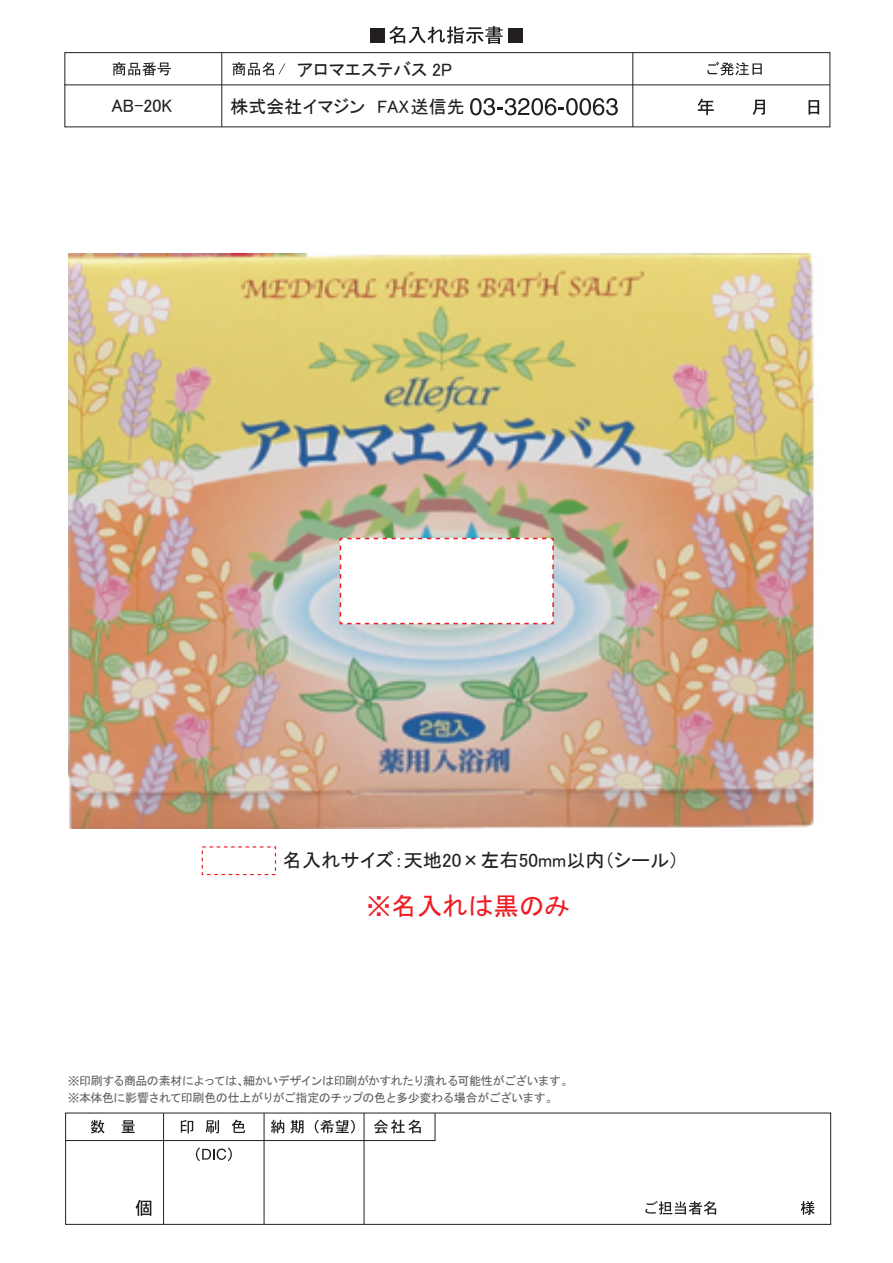
<style>
.page{position:relative;width:893px;height:1263px;background:#fff}
.page>*{position:absolute;margin:0;border:0;box-sizing:border-box;transform-origin:0 0}
.t1{font:25.5px "MS P Gothic";color:#ee1d23}
.t2{font:19.2px "MS P Gothic";color:#231f20}
.t3{font:18px "MS P Gothic";color:#231f20}
.t4{font:12px/17px "MS Gothic";letter-spacing:-.045em;color:#616164}
</style>
<div class="page">
<div style="left:65px;top:1113px;width:766px;height:112px;border:1px solid #231f20"></div>
<hr style="left:264px;top:1113px;width:1px;height:111px;background:#231f20">
<hr style="left:163px;top:1113px;width:1px;height:111px;background:#231f20">
<hr style="left:364px;top:1113px;width:1px;height:111px;background:#231f20">
<svg style="left:65px;top:1112px;width:371px;height:29px"></svg>
<svg style="left:196px;top:1147px;width:36px;height:14px"></svg>
<svg style="left:136px;top:1200px;width:15px;height:16px"></svg>
<svg style="left:645px;top:1201px;width:71px;height:14px"></svg>
<svg style="left:801px;top:1201px;width:14px;height:14px"></svg>
<div style="left:64px;top:52px;width:766px;height:75px;border:1px solid #231f20"></div>
<svg style="left:698px;top:99px;width:16px;height:16px"></svg>
<svg style="left:753px;top:100px;width:12px;height:15px"></svg>
<svg style="left:808px;top:100px;width:11px;height:15px"></svg>
<hr style="left:221px;top:53px;width:1px;height:74px;background:#231f20">
<div style="left:370px;top:28px;width:15px;height:14px;background:#231f20"></div>
<svg style="left:389px;top:26px;width:114px;height:18px"></svg>
<div style="left:508px;top:28px;width:15px;height:14px;background:#231f20"></div>
<svg style="left:470px;top:98px;width:148px;height:17px"></svg>
<hr style="left:632px;top:53px;width:1px;height:74px;background:#231f20">
<hr style="left:64px;top:84px;width:766px;height:1px;background:#231f20">
<svg style="left:113px;top:62px;width:58px;height:14px"></svg>
<svg style="left:232px;top:62px;width:53px;height:14px"></svg>
<svg style="left:707px;top:62px;width:55px;height:14px"></svg>
<img style="left:69px;top:253px;width:745px;height:575px">
<svg style="left:339px;top:537px;width:216px;height:88px"></svg>
<h3 class="t3" style="left:111px;top:96px;width:62px">AB-20K</h3>
<h3 class="t3" style="left:297px;top:60px;width:157px">アロマエステバス 2P</h3>
<h3 class="t3" style="left:231px;top:98px;width:236px">株式会社イマジン FAX送信先</h3>
<h2 class="t2" style="left:283px;top:851px;width:397px">名入れサイズ：天地20×左右50mm以内（シール）</h2>
<h1 class="t1" style="left:366px;top:893px;width:205px">※名入れは黒のみ</h1>
<p class="t4" style="left:68px;top:1072px;width:507px">※印刷する商品の素材によっては、細かいデザインは印刷がかすれたり潰れる可能性がございます。※本体色に影響されて印刷色の仕上がりがご指定のチップの色と多少変わる場合がございます。</p>
</div>
